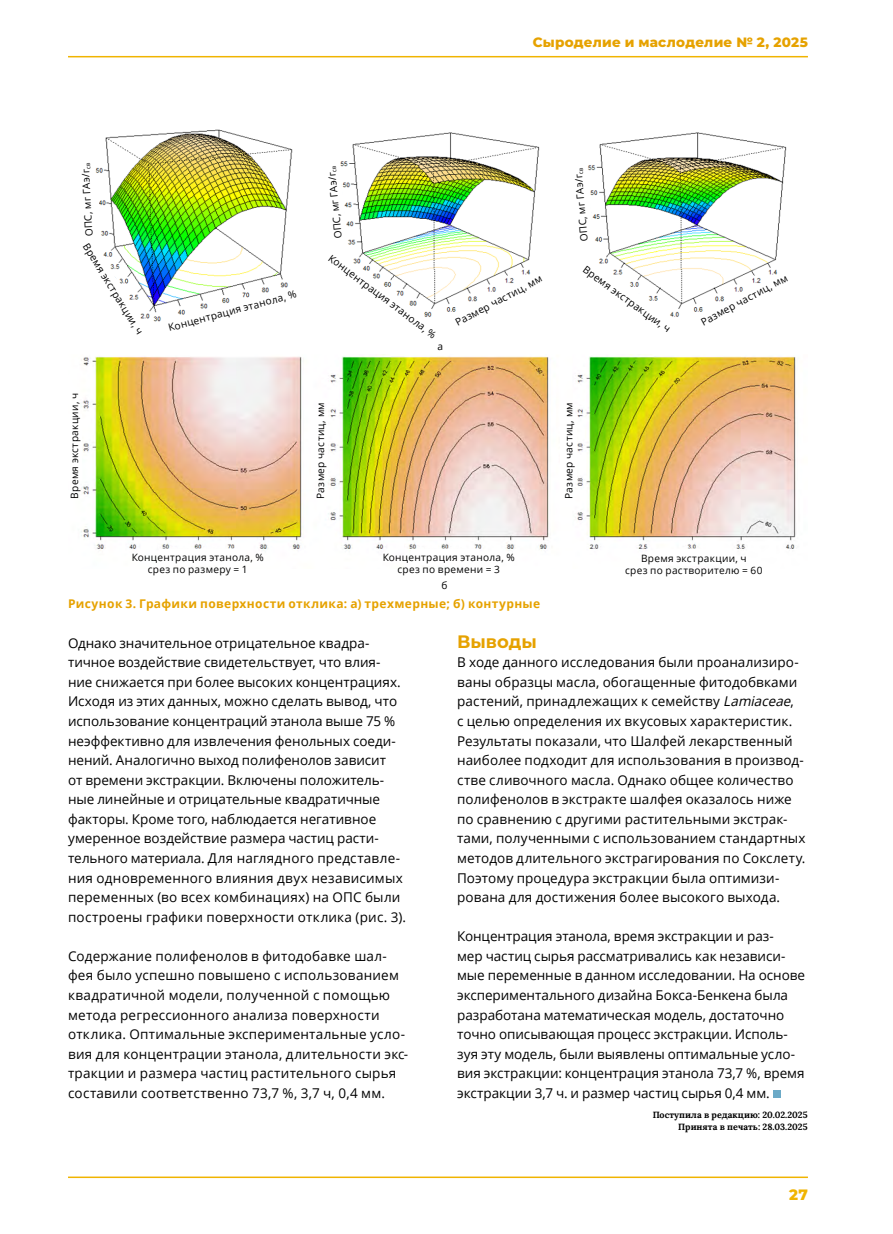
<style>
.page{position:relative;width:893px;height:1234px;background:#fff}
.page>*{position:absolute;margin:0;border:0;box-sizing:border-box;transform-origin:0 0}
.t1{font:700 18px "Montserrat";letter-spacing:.005em;color:#e6a200}
.t2{font:800 15px "Montserrat";color:#f0b400}
.t3{font:13.5px/19.5px "Open Sans";letter-spacing:.005em;color:#000}
.t4{font:800 13.5px "Montserrat";letter-spacing:.02em;color:#e6a200}
.t5{font:700 12px "Open Sans";letter-spacing:.03em;color:#e6a200}
.t6{font:10.05px/12.1px "Open Sans";letter-spacing:.03em;color:#000;text-align:center}
.t7{font:700 9px/12px "Lora";color:#000;text-align:right}
.s1{font-style:italic}
</style>
<div class="page">
<hr style="left:68px;top:56px;width:740px;height:1px;background:#f0b400">
<hr style="left:68px;top:1176px;width:740px;height:1px;background:#f0b400">
<div style="left:773px;top:1089px;width:8px;height:8px;background:#6caac7"></div>
<img style="left:95px;top:129px;width:692px;height:193px">
<img style="left:81px;top:354px;width:715px;height:197px">
<div style="left:84px;top:178px;width:15px;height:47px;background:#fff"></div>
<div style="left:66px;top:414px;width:16px;height:66px;background:#fff"></div>
<div style="left:311px;top:414px;width:16px;height:66px;background:#fff"></div>
<div style="left:560px;top:414px;width:16px;height:66px;background:#fff"></div>
<svg style="left:326px;top:179px;width:20px;height:49px"></svg>
<svg style="left:574px;top:179px;width:18px;height:48px"></svg>
<svg style="left:99px;top:272px;width:30px;height:32px"></svg>
<svg style="left:348px;top:265px;width:67px;height:54px"></svg>
<svg style="left:613px;top:279px;width:33px;height:30px"></svg>
<svg style="left:194px;top:293px;width:71px;height:29px"></svg>
<svg style="left:472px;top:285px;width:45px;height:33px"></svg>
<div style="left:411px;top:548px;width:69px;height:17px;background:#fff"></div>
<div style="left:655px;top:548px;width:69px;height:17px;background:#fff"></div>
<div style="left:159px;top:548px;width:88px;height:17px;background:#fff"></div>
<svg style="left:726px;top:284px;width:38px;height:30px"></svg>
<p class="t4" style="left:533px;top:33px;width:277px">Сыроделие и маслоделие № 2, 2025</p>
<p class="t6" style="left:83px;top:237px;width:75px;rotate:-93deg">ОПС, мг ГАэ/г<sub>св</sub></p>
<p class="t6" style="left:91px;top:240px;width:107px;rotate:59deg">Время экстракции, ч</p>
<p class="t6" style="left:167px;top:322px;width:134px;rotate:-15deg">Концентрация этанола, %</p>
<p class="t6" style="left:332px;top:239px;width:75px;rotate:-96deg">ОПС, мг ГАэ/г<sub>св</sub></p>
<p class="t6" style="left:333px;top:251px;width:134px;rotate:37deg">Концентрация этанола, %</p>
<p class="t6" style="left:438px;top:340px;width:7px">а</p>
<p class="t6" style="left:578px;top:242px;width:75px;rotate:-95deg">ОПС, мг ГАэ/г<sub>св</sub></p>
<p class="t6" style="left:588px;top:263px;width:107px;rotate:36deg">Время экстракции, ч</p>
<p class="t6" style="left:453px;top:317px;width:98px;rotate:-28deg">Размер частиц, мм</p>
<p class="t6" style="left:699px;top:316px;width:98px;rotate:-28deg">Размер частиц, мм</p>
<p class="t6" style="left:68px;top:498px;width:107px;rotate:-90deg">Время экстракции, ч</p>
<p class="t6" style="left:314px;top:498px;width:98px;rotate:-90deg">Размер частиц, мм</p>
<p class="t6" style="left:562px;top:498px;width:98px;rotate:-90deg">Размер частиц, мм</p>
<p class="t6" style="left:132px;top:551px;width:134px">Концентрация этанола, % срез по размеру = 1</p>
<p class="t6" style="left:383px;top:551px;width:134px">Концентрация этанола, % срез по времени = 3</p>
<p class="t6" style="left:441px;top:578px;width:8px">б</p>
<p class="t5" style="left:68px;top:595px;width:474px">Рисунок 3. Графики поверхности отклика: а) трехмерные; б) контурные</p>
<p class="t6" style="left:625px;top:551px;width:139px">Время экстракции, ч<br>срез по растворителю = 60</p>
<p class="t3" style="left:68px;top:632px;width:340px">Однако значительное отрицательное квадра&shy;тичное воздействие свидетельствует, что влия&shy;ние снижается при более высоких концентрациях.<br>Исходя из этих данных, можно сделать вывод, что использование концентраций этанола выше 75 % неэффективно для извлечения фенольных соеди&shy;нений. Аналогично выход полифенолов зависит<br>от времени экстракции. Включены положитель&shy;ные линейные и отрицательные квадратичные факторы. Кроме того, наблюдается негативное умеренное воздействие размера частиц расти&shy;тельного материала. Для наглядного представле&shy;ния одновременного влияния двух независимых переменных (во всех комбинациях) на ОПС были построены графики поверхности отклика (рис. 3).</p>
<p class="t3" style="left:68px;top:945px;width:342px">Содержание полифенолов в фитодобавке шал&shy;фея было успешно повышено с использованием квадратичной модели, полученной с помощью метода регрессионного анализа поверхности отклика. Оптимальные экспериментальные усло&shy;вия для концентрации этанола, длительности экс&shy;тракции и размера частиц растительного сырья составили соответственно 73,7 %, 3,7 ч, 0,4 мм.</p>
<h1 class="t1" style="left:457px;top:628px;width:81px">Выводы</h1>
<p class="t3" style="left:457px;top:652px;width:350px">В ходе данного исследования были проанализиро&shy;ваны образцы масла, обогащенные фитодобвками растений, принадлежащих к семейству <span class="s1">Lamiaceae</span>,<br>с целью определения их вкусовых характеристик.<br>Результаты показали, что Шалфей лекарственный наиболее подходит для использования в производ&shy;стве сливочного масла. Однако общее количество полифенолов в экстракте шалфея оказалось ниже по сравнению с другими растительными экстрак&shy;тами, полученными с использованием стандартных методов длительного экстрагирования по Сокслету.<br>Поэтому процедура экстракции была оптимизи&shy;рована для достижения более высокого выхода.</p>
<p class="t3" style="left:457px;top:926px;width:350px">Концентрация этанола, время экстракции и раз-<br>мер частиц сырья рассматривались как независи&shy;мые переменные в данном исследовании. На основе экспериментального дизайна Бокса-Бенкена была разработана математическая модель, достаточно точно описывающая процесс экстракции. Исполь&shy;зуя эту модель, были выявлены оптимальные усло&shy;вия экстракции: концентрация этанола 73,7 %, время экстракции 3,7 ч. и размер частиц сырья 0,4 мм.</p>
<p class="t7" style="left:653px;top:1107px;width:156px">Поступила в редакцию: 20.02.2025<br>Принята в печать: 28.03.2025</p>
<p class="t2" style="left:789px;top:1183px;width:20px">27</p>
</div>
